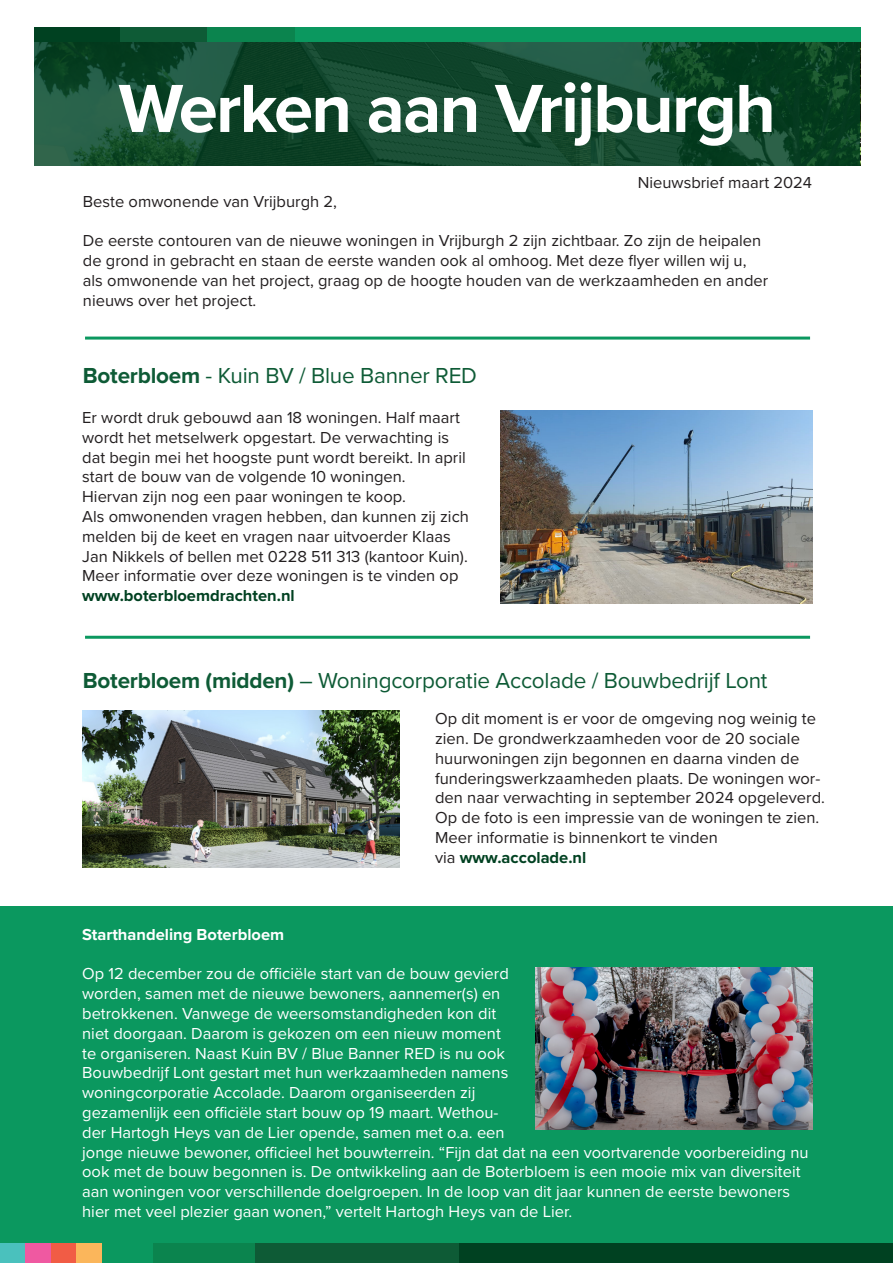
<style>
.page{position:relative;width:893px;height:1263px;background:#fff}
.page>*{position:absolute;margin:0;border:0;box-sizing:border-box;transform-origin:0 0}
.Kop{font:700 70.5px "Proxima Nova";letter-spacing:-.025em;color:#fff}
.Subkop{font:22.5px "Proxima Nova";letter-spacing:-.01em;color:#0e5b36}
.Bodytekst{font:16.5px/19.8px "Proxima Nova";color:#231f20}
.Bodytekst-2{font:16.5px/19.8px "Proxima Nova";color:#fff}
.Bodytekst-3{font:700 16.5px "Proxima Nova";color:#fff}
.s1{font-weight:700}
.s2{font-weight:700;color:#004121}
</style>
<div class="page">
<div style="left:0;top:906px;width:893px;height:350px;background:#0b985f"></div>
<div style="left:0;top:1244px;width:26px;height:19px;background:#4ac1bd"></div>
<div style="left:26px;top:1244px;width:25px;height:19px;background:#ef59a1"></div>
<div style="left:51px;top:1244px;width:26px;height:19px;background:#f15c45"></div>
<div style="left:77px;top:1244px;width:25px;height:19px;background:#fbb65b"></div>
<div style="left:102px;top:1244px;width:51px;height:19px;background:#0b985f"></div>
<div style="left:153px;top:1244px;width:102px;height:19px;background:#0b844e"></div>
<div style="left:255px;top:1244px;width:204px;height:19px;background:#0e5b36"></div>
<div style="left:459px;top:1244px;width:434px;height:19px;background:#004121"></div>
<div style="left:34px;top:27px;width:91px;height:15px;background:#004121"></div>
<div style="left:120px;top:27px;width:90px;height:15px;background:#0e5b36"></div>
<div style="left:208px;top:27px;width:96px;height:15px;background:#0b844e"></div>
<div style="left:295px;top:27px;width:565px;height:15px;background:#0b985f"></div>
<svg style="left:34px;top:42px;width:826px;height:124px;background:#13492e"></svg>
<hr style="left:85px;top:337px;width:725px;height:3px;background:#0b985f">
<hr style="left:85px;top:636px;width:725px;height:3px;background:#0b985f">
<img style="left:501px;top:410px;width:311px;height:194px">
<img style="left:82px;top:710px;width:318px;height:157px">
<img style="left:536px;top:968px;width:276px;height:161px">
<p class="Kop" style="left:119px;top:56px;width:659px">Werken aan Vrijburgh</p>
<p class="Bodytekst" style="left:638px;top:172px;width:176px">Nieuwsbrief maart 2024</p>
<p class="Bodytekst" style="left:83px;top:190px;width:256px">Beste omwonende van Vrijburgh 2,</p>
<p class="Bodytekst" style="left:83px;top:230px;width:687px">De eerste contouren van de nieuwe woningen in Vrijburgh 2 zijn zichtbaar. Zo zijn de heipalen de grond in gebracht en staan de eerste wanden ook al omhoog. Met deze flyer willen wij u, als omwonende van het project, graag op de hoogte houden van de werkzaamheden en ander nieuws over het project.</p>
<p class="Subkop" style="left:83px;top:359px;width:396px"><span class="s1">Boterbloem</span> - Kuin BV / Blue Banner RED</p>
<p class="Bodytekst" style="left:82px;top:407px;width:388px">Er wordt druk gebouwd aan 18 woningen. Half maart wordt het metselwerk opgestart. De verwachting is dat begin mei het hoogste punt wordt bereikt. In april start de bouw van de volgende 10 woningen.<br>Hiervan zijn nog een paar woningen te koop.<br>Als omwonenden vragen hebben, dan kunnen zij zich melden bij de keet en vragen naar uitvoerder Klaas Jan Nikkels of bellen met 0228 511 313 (kantoor Kuin).</p>
<p class="Bodytekst" style="left:82px;top:565px;width:378px">Meer informatie over deze woningen is te vinden op <span class="s2">www.boterbloemdrachten.nl</span></p>
<p class="Subkop" style="left:83px;top:663px;width:686px"><span class="s1">Boterbloem (midden)</span> – Woningcorporatie Accolade / Bouwbedrijf Lont</p>
<p class="Bodytekst" style="left:435px;top:708px;width:391px">Op dit moment is er voor de omgeving nog weinig te zien. De grondwerkzaamheden voor de 20 sociale huurwoningen zijn begonnen en daarna vinden de funderingswerkzaamheden plaats. De woningen wor&shy;den naar verwachting in september 2024 opgeleverd.<br>Op de foto is een impressie van de woningen te zien.<br>Meer informatie is binnenkort te vinden<br>via <span class="s2">www.accolade.nl</span></p>
<p class="Bodytekst-3" style="left:82px;top:922px;width:203px">Starthandeling Boterbloem</p>
<p class="Bodytekst-2" style="left:82px;top:963px;width:728px">Op 12 december zou de officiële start van de bouw gevierd<br>worden, samen met de nieuwe bewoners, aannemer(s) en<br>betrokkenen. Vanwege de weersomstandigheden kon dit<br>niet doorgaan. Daarom is gekozen om een nieuw moment<br>te organiseren. Naast Kuin BV / Blue Banner RED is nu ook<br>Bouwbedrijf Lont gestart met hun werkzaamheden namens<br>woningcorporatie Accolade. Daarom organiseerden zij<br>gezamenlijk een officiële start bouw op 19 maart. Wethou-<br>der Hartogh Heys van de Lier opende, samen met o.a. een<br>jonge nieuwe bewoner, officieel het bouwterrein. “Fijn dat dat na een voortvarende voorbereiding nu ook met de bouw begonnen is. De ontwikkeling aan de Boterbloem is een mooie mix van diversiteit aan woningen voor verschillende doelgroepen. In de loop van dit jaar kunnen de eerste bewoners hier met veel plezier gaan wonen,” vertelt Hartogh Heys van de Lier.</p>
</div>
